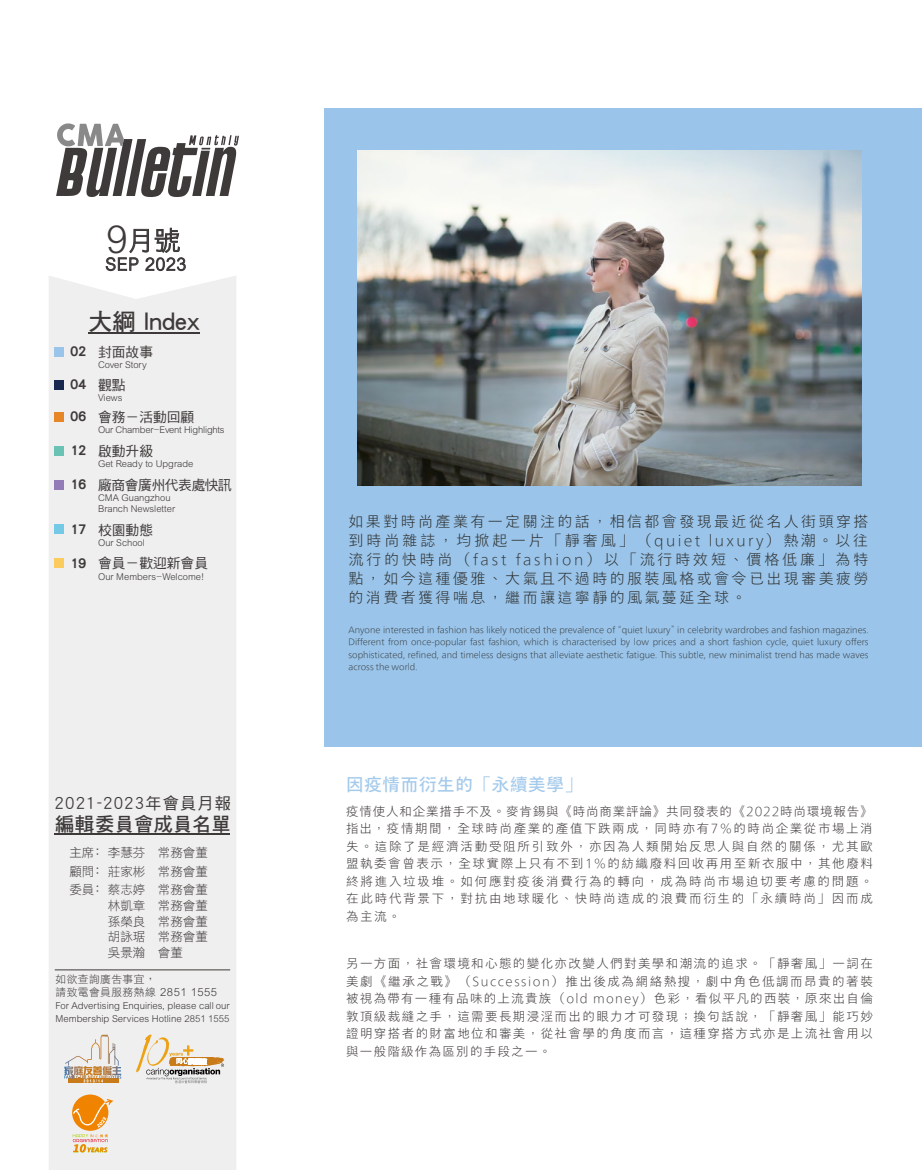
<style>
.page{position:relative;width:922px;height:1170px;background:#fff}
.page>*{position:absolute;margin:0;border:0;box-sizing:border-box;transform-origin:0 0}
.t1{font:26.25px "DF Hei HK W3";color:#3e3a39}
.t2{font:23.75px "DF Hei HK W7";color:#3e3a39}
.t3{font:19.5px "DF Hei HK W7";letter-spacing:-.005em;color:#3e3a39}
.t4{font:17.5px "M Xiang He Hei TC";letter-spacing:.04em;color:rgb(154 196 233/.9)}
.t5{font:300 17.5px "Arial MT Std";letter-spacing:.04em;color:#3e3a39}
.t6{font:16.25px "DF Hei HK W5";letter-spacing:.07em;color:#3e3a39}
.t7{font:100 15px/18.8px "M Xiang He Hei TC";letter-spacing:.16em;color:#2e3030;text-align:justify}
.t8{font:13.75px "DF Hei HK W5";color:#3e3a39}
.t9{font:13.75px "DF Hei HK W5";letter-spacing:-.03em;color:#3e3a39}
.t10{font:13.12px "DF Hei HK W9";letter-spacing:-.04em;color:#3e3a39}
.t11{font:100 12.5px/17.5px "M Xiang He Hei TC";letter-spacing:.115em;color:#3e3a39;text-align:justify}
.t12{font:12.5px/15.6px "DF Hei HK W3";color:#3e3a39;text-align:justify}
.t13{font:10.75px/12.8px "DF Hei HK W3";letter-spacing:.04em;color:#3e3a39}
.t14{font:300 9.5px/12.8px "Arial MT Std";color:#3e3a39}
.t15{font:300 9.38px/11.2px "Arial MT Std";color:#3e3a39}
.t16{font:300 9.38px "Arial MT Std";letter-spacing:-.02em;color:#3e3a39}
.t17{font:100 8.75px/12.4px "M Xiang He Hei TC";color:#2e3030;text-align:justify}
.s1{font-family:"Arial MT Std";font-weight:300;font-size:38.75px}
.s2{font-family:"DF Hei HK W9";font-size:13.12px}
.s3{font-family:"Arial MT Std";font-weight:300;font-size:11.25px}
</style>
<div class="page">
<div style="left:49px;top:276px;width:187px;height:893px;background:#efefef"></div>
<div style="left:55px;top:412px;width:9px;height:9px;background:#e78626"></div>
<hr style="left:88px;top:332px;width:112px;height:2px;background:#3e3a39">
<svg style="left:68px;top:1082px;width:51px;height:1px"></svg>
<svg style="left:64px;top:1034px;width:57px;height:48px"></svg>
<svg style="left:136px;top:1034px;width:88px;height:49px"></svg>
<hr style="left:55px;top:832px;width:175px;height:2px;background:#3e3a39">
<div style="left:55px;top:347px;width:9px;height:9px;background:#9ac4e9"></div>
<div style="left:55px;top:380px;width:9px;height:9px;background:#18274f"></div>
<svg style="left:106px;top:228px;width:79px;height:43px"></svg>
<div style="left:55px;top:446px;width:9px;height:9px;background:#6ac2b4"></div>
<svg style="left:56px;top:123px;width:183px;height:74px"></svg>
<hr style="left:55px;top:969px;width:175px;height:1px;background:#3e3a39">
<div style="left:55px;top:480px;width:9px;height:9px;background:#937bb7"></div>
<div style="left:55px;top:525px;width:9px;height:9px;background:#73c9e6"></div>
<div style="left:55px;top:558px;width:9px;height:9px;background:#fbcc5d"></div>
<svg style="left:72px;top:1094px;width:36px;height:36px"></svg>
<svg style="left:73px;top:1098px;width:41px;height:29px"></svg>
<svg style="left:73px;top:1133px;width:35px;height:19px"></svg>
<div style="left:324px;top:108px;width:597px;height:638px;background:#9ac4e9"></div>
<img style="left:357px;top:150px;width:504px;height:336px">
<h1 class="t1" style="left:106px;top:226px;width:76px"><span class="s1">9</span>月號</h1>
<h3 class="t5" style="left:105px;top:254px;width:82px">SEP 2023</h3>
<h2 class="t2" style="left:88px;top:308px;width:113px">大綱 Index</h2>
<p class="t10" style="left:70px;top:344px;width:18px">02</p>
<p class="t10" style="left:70px;top:377px;width:18px">04</p>
<p class="t10" style="left:70px;top:409px;width:18px">06</p>
<p class="t8" style="left:98px;top:344px;width:56px">封面故事</p>
<p class="t15" style="left:98px;top:359px;width:50px">Cover Story</p>
<p class="t8" style="left:98px;top:377px;width:29px">觀點</p>
<p class="t15" style="left:98px;top:392px;width:26px">Views</p>
<p class="t8" style="left:98px;top:409px;width:98px">會務－活動回顧</p>
<p class="t16" style="left:98px;top:424px;width:128px">Our Chamber−Event Highlights</p>
<p class="t8" style="left:70px;top:443px;width:84px"><span class="s2">12</span> 啟動升級</p>
<p class="t15" style="left:98px;top:458px;width:97px">Get Ready to Upgrade</p>
<p class="t9" style="left:70px;top:477px;width:163px"><span class="s2">16</span> 廠商會廣州代表處快訊</p>
<p class="t15" style="left:98px;top:492px;width:79px">CMA Guangzhou<br>Branch Newsletter</p>
<p class="t10" style="left:70px;top:522px;width:18px">17</p>
<p class="t8" style="left:70px;top:556px;width:139px"><span class="s2">19</span> 會員－歡迎新會員</p>
<p class="t15" style="left:98px;top:570px;width:108px">Our Members−Welcome!</p>
<p class="t8" style="left:98px;top:522px;width:56px">校園動態</p>
<p class="t15" style="left:98px;top:537px;width:48px">Our School</p>
<h3 class="t6" style="left:55px;top:794px;width:178px">2021-2023年會員月報</h3>
<h3 class="t3" style="left:55px;top:813px;width:178px">編輯委員會成員名單</h3>
<p class="t12" style="left:69px;top:842px;width:140px;line-height:18.8px">主席﹕李慧芬 常務會董顧問﹕莊家彬 常務會董委員﹕蔡志婷 常務會董</p>
<p class="t12" style="left:108px;top:897px;width:101px">林凱章 常務會董孫榮良 常務會董胡詠琚 常務會董吳景瀚 會董</p>
<p class="t13" style="left:55px;top:972px;width:163px">如欲查詢廣告事宜，<br>請致電會員服務熱線 <span class="s3">2851 1555</span></p>
<p class="t14" style="left:55px;top:998px;width:176px">For Advertising Enquiries, please call our<br>Membership Services Hotline 2851 1555</p>
<p class="t7" style="left:348px;top:511px;width:521px">如果對時尚產業有一定關注的話，相信都會發現最近從名人街頭穿搭到時尚雜誌，均掀起一片「靜奢風」（quiet luxury）熱潮。以往流行的快時尚（fast fashion）以「流行時效短、價格低廉」為特點，如今這種優雅、大氣且不過時的服裝風格或會令已出現審美疲勞的消費者獲得喘息，繼而讓這寧靜的風氣蔓延全球。</p>
<p class="t17" style="left:348px;top:622px;width:521px">Anyone interested in fashion has likely noticed the prevalence of “quiet luxury” in celebrity wardrobes and fashion magazines.<br>Different from once-popular fast fashion, which is characterised by low prices and a short fashion cycle, quiet luxury offers sophisticated, refined, and timeless designs that alleviate aesthetic fatigue. This subtle, new minimalist trend has made waves across the world.</p>
<h3 class="t4" style="left:346px;top:771px;width:237px">因疫情而衍生的「永續美學」</h3>
<p class="t11" style="left:346px;top:801px;width:528px">疫情使人和企業措手不及。麥肯錫與《時尚商業評論》共同發表的《2022時尚環境報告》指出，疫情期間，全球時尚產業的產值下跌兩成，同時亦有7%的時尚企業從市場上消失。這除了是經濟活動受阻所引致外，亦因為人類開始反思人與自然的關係，尤其歐盟執委會曾表示，全球實際上只有不到1%的紡織廢料回收再用至新衣服中，其他廢料終將進入垃圾堆。如何應對疫後消費行為的轉向，成為時尚市場迫切要考慮的問題。在此時代背景下，對抗由地球暖化、快時尚造成的浪費而衍生的「永續時尚」因而成為主流。</p>
<p class="t11" style="left:346px;top:953px;width:528px">另一方面，社會環境和心態的變化亦改變人們對美學和潮流的追求。「靜奢風」一詞在美劇《繼承之戰》（Succession）推出後成為網絡熱搜，劇中角色低調而昂貴的著裝被視為帶有一種有品味的上流貴族（old money）色彩，看似平凡的西裝，原來出自倫敦頂級裁縫之手，這需要長期浸淫而出的眼力才可發現；換句話說，「靜奢風」能巧妙證明穿搭者的財富地位和審美，從社會學的角度而言，這種穿搭方式亦是上流社會用以與一般階級作為區別的手段之一。</p>
</div>
